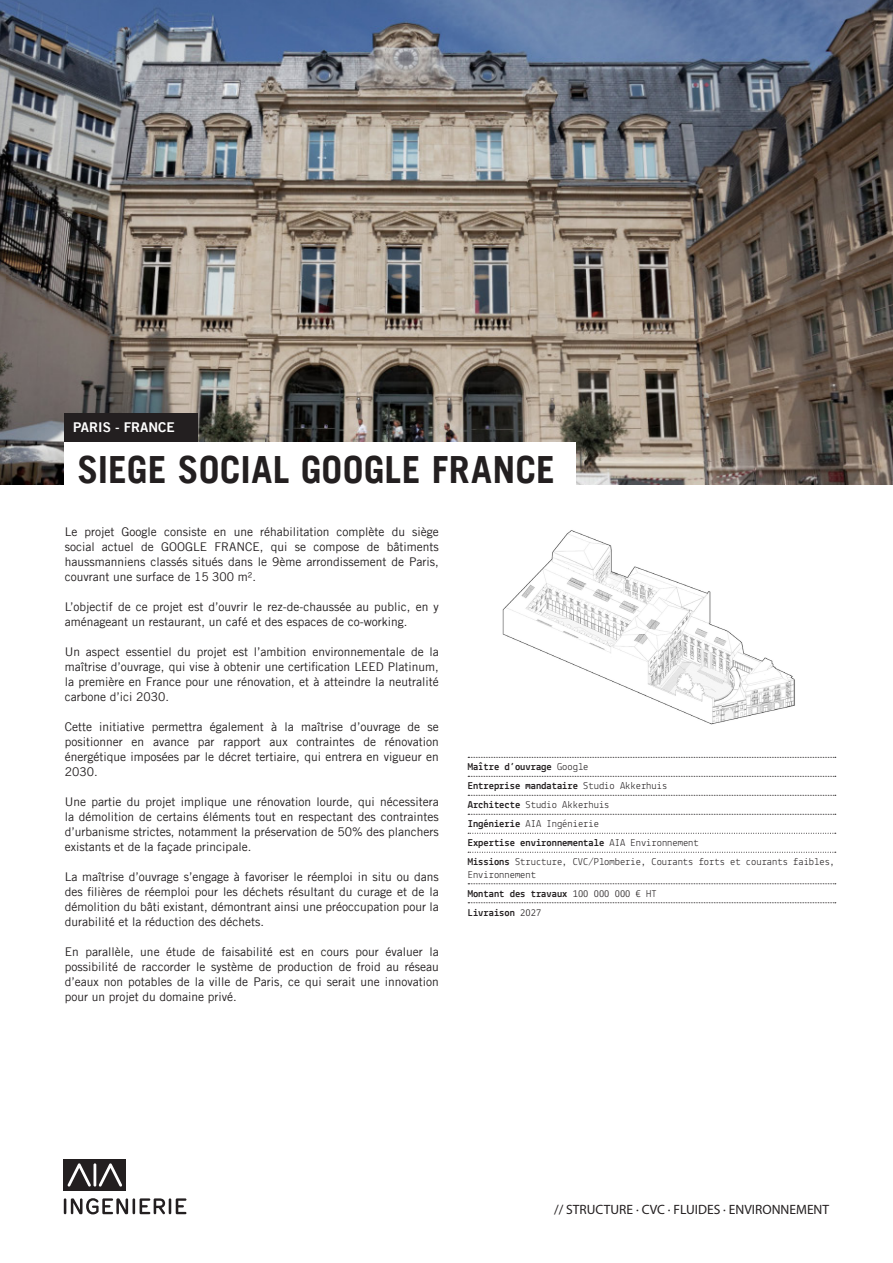
<style>
.page{position:relative;width:893px;height:1263px;background:#fff}
.page>*{position:absolute;margin:0;border:0;box-sizing:border-box;transform-origin:0 0}
.t1{font:700 37.5px "Trade Gothic LT";color:#231f20}
.t2{font:13.5px "Myriad Pro";color:#231f20}
.t3{font:13.5px "Trade Gothic LT Bold Two";color:#fff}
.t4{font:12px/15px "Trade Gothic LT";color:#231f20;text-align:justify}
.t5{font:10.5px/19px "Lekton";color:#231f20}
.s1{font-weight:700}
</style>
<div class="page">
<div style="left:64px;top:1159px;width:62px;height:31px;background:#231f20"></div>
<svg style="left:67px;top:1163px;width:24px;height:23px"></svg>
<hr style="left:94px;top:1163px;width:2px;height:23px;background:#fff">
<svg style="left:99px;top:1163px;width:23px;height:23px"></svg>
<svg style="left:64px;top:1198px;width:122px;height:16px"></svg>
<svg style="left:468px;top:757px;width:368px;height:1px"></svg>
<svg style="left:468px;top:776px;width:368px;height:1px"></svg>
<svg style="left:468px;top:795px;width:368px;height:1px"></svg>
<svg style="left:468px;top:814px;width:368px;height:1px"></svg>
<svg style="left:468px;top:833px;width:368px;height:1px"></svg>
<svg style="left:468px;top:852px;width:368px;height:1px"></svg>
<svg style="left:468px;top:883px;width:368px;height:1px"></svg>
<svg style="left:468px;top:902px;width:368px;height:1px"></svg>
<img style="left:0;top:0;width:893px;height:485px">
<img style="left:502px;top:530px;width:293px;height:195px">
<div style="left:65px;top:414px;width:133px;height:29px;background:#231f20"></div>
<div style="left:65px;top:443px;width:511px;height:56px;background:#fff"></div>
<p class="t3" style="left:73px;top:419px;width:103px">PARIS - FRANCE</p>
<h1 class="t1" style="left:77px;top:446px;width:479px">SIEGE SOCIAL GOOGLE FRANCE</h1>
<p class="t4" style="left:65px;top:524px;width:376px">Le projet Google consiste en une réhabilitation complète du siège social actuel de GOOGLE FRANCE, qui se compose de bâtiments haussmanniens classés situés dans le 9ème arrondissement de Paris, couvrant une surface de 15 300 m².</p>
<p class="t4" style="left:65px;top:599px;width:376px">L’objectif de ce projet est d’ouvrir le rez-de-chaussée au public, en y aménageant un restaurant, un café et des espaces de co-working.</p>
<p class="t4" style="left:65px;top:644px;width:376px">Un aspect essentiel du projet est l’ambition environnementale de la maîtrise d’ouvrage, qui vise à obtenir une certification LEED Platinum, la première en France pour une rénovation, et à atteindre la neutralité carbone d’ici 2030.</p>
<p class="t4" style="left:65px;top:719px;width:376px">Cette initiative permettra également à la maîtrise d’ouvrage de se positionner en avance par rapport aux contraintes de rénovation énergétique imposées par le décret tertiaire, qui entrera en vigueur en 2030.</p>
<p class="t4" style="left:65px;top:794px;width:376px">Une partie du projet implique une rénovation lourde, qui nécessitera la démolition de certains éléments tout en respectant des contraintes d’urbanisme strictes, notamment la préservation de 50% des planchers existants et de la façade principale.</p>
<p class="t4" style="left:65px;top:869px;width:376px">La maîtrise d’ouvrage s’engage à favoriser le réemploi in situ ou dans des filières de réemploi pour les déchets résultant du curage et de la démolition du bâti existant, démontrant ainsi une préoccupation pour la durabilité et la réduction des déchets.</p>
<p class="t4" style="left:65px;top:944px;width:376px">En parallèle, une étude de faisabilité est en cours pour évaluer la possibilité de raccorder le système de production de froid au réseau d’eaux non potables de la ville de Paris, ce qui serait une innovation pour un projet du domaine privé.</p>
<p class="t5" style="left:468px;top:757px;width:369px"><span class="s1">Maître d’ouvrage</span> Google<br><span class="s1">Entreprise mandataire</span> Studio Akkerhuis<br><span class="s1">Architecte</span> Studio Akkerhuis<br><span class="s1">Ingénierie</span> AIA Ingénierie<br><span class="s1">Expertise environnementale</span> AIA Environnement<br><span class="s1">Missions</span> Structure, CVC/Plomberie, Courants forts et courants faibles,</p>
<p class="t5" style="left:468px;top:865px;width:190px">Environnement<br><span class="s1">Montant des travaux</span> 100 000 000 € HT<br><span class="s1">Livraison</span> 2027</p>
<p class="t2" style="left:554px;top:1201px;width:277px">// STRUCTURE · CVC · FLUIDES · ENVIRONNEMENT</p>
</div>
